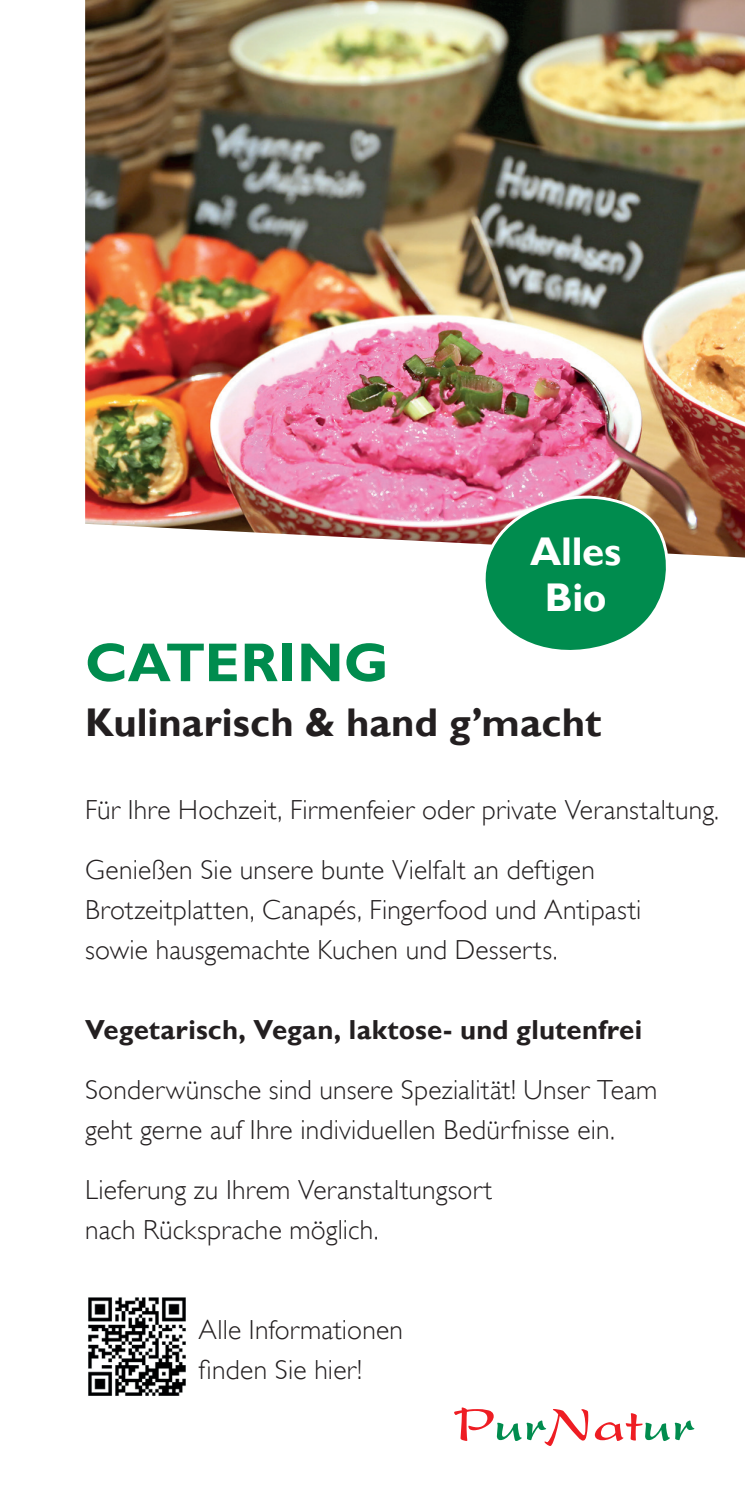
<style>
.page{position:relative;width:745px;height:1489px;background:#fff}
.page>*{position:absolute;margin:0;border:0;box-sizing:border-box;transform-origin:0 0}
.t1{font:700 55px "Gill Sans";letter-spacing:.005em;color:#008c4e}
.t2{font:700 40px "Gill Sans";letter-spacing:.005em;color:#231f20}
.t3{font:700 40px/46px "Gill Sans";letter-spacing:-.01em;color:#fff;text-align:center}
.t4{font:300 27.5px/40px "Gill Sans";letter-spacing:.01em;color:#231f20}
.t5{font:700 27.5px "Gill Sans";letter-spacing:.005em;color:#231f20}
</style>
<div class="page">
<img style="left:85px;top:0;width:659px;height:557px">
<svg style="left:454px;top:1407px;width:240px;height:38px"></svg>
<img style="left:88px;top:1297px;width:98px;height:99px">
<svg style="left:474px;top:491px;width:208px;height:159px"></svg>
<h2 class="t3" style="left:529px;top:527px;width:93px">Alles<br>Bio</h2>
<h1 class="t1" style="left:85px;top:630px;width:305px">CATERING</h1>
<h2 class="t2" style="left:85px;top:699px;width:517px">Kulinarisch &amp; hand g’macht</h2>
<p class="t4" style="left:85px;top:779px;width:635px;line-height:60px">Für Ihre Hochzeit, Firmenfeier oder private Veranstaltung.<br>Genießen Sie unsere bunte Vielfalt an deftigen</p>
<p class="t4" style="left:85px;top:889px;width:557px">Brotzeitplatten, Canapés, Fingerfood und Antipasti sowie hausgemachte Kuchen und Desserts.</p>
<p class="t5" style="left:85px;top:1013px;width:558px">Vegetarisch, Vegan, laktose- und glutenfrei</p>
<p class="t4" style="left:85px;top:1069px;width:573px">Sonderwünsche sind unsere Spezialität! Unser Team geht gerne auf Ihre individuellen Bedürfnisse ein.</p>
<p class="t4" style="left:85px;top:1169px;width:408px">Lieferung zu Ihrem Veranstaltungsort nach Rücksprache möglich.</p>
<p class="t4" style="left:198px;top:1309px;width:206px">Alle Informationen finden Sie hier!</p>
</div>
